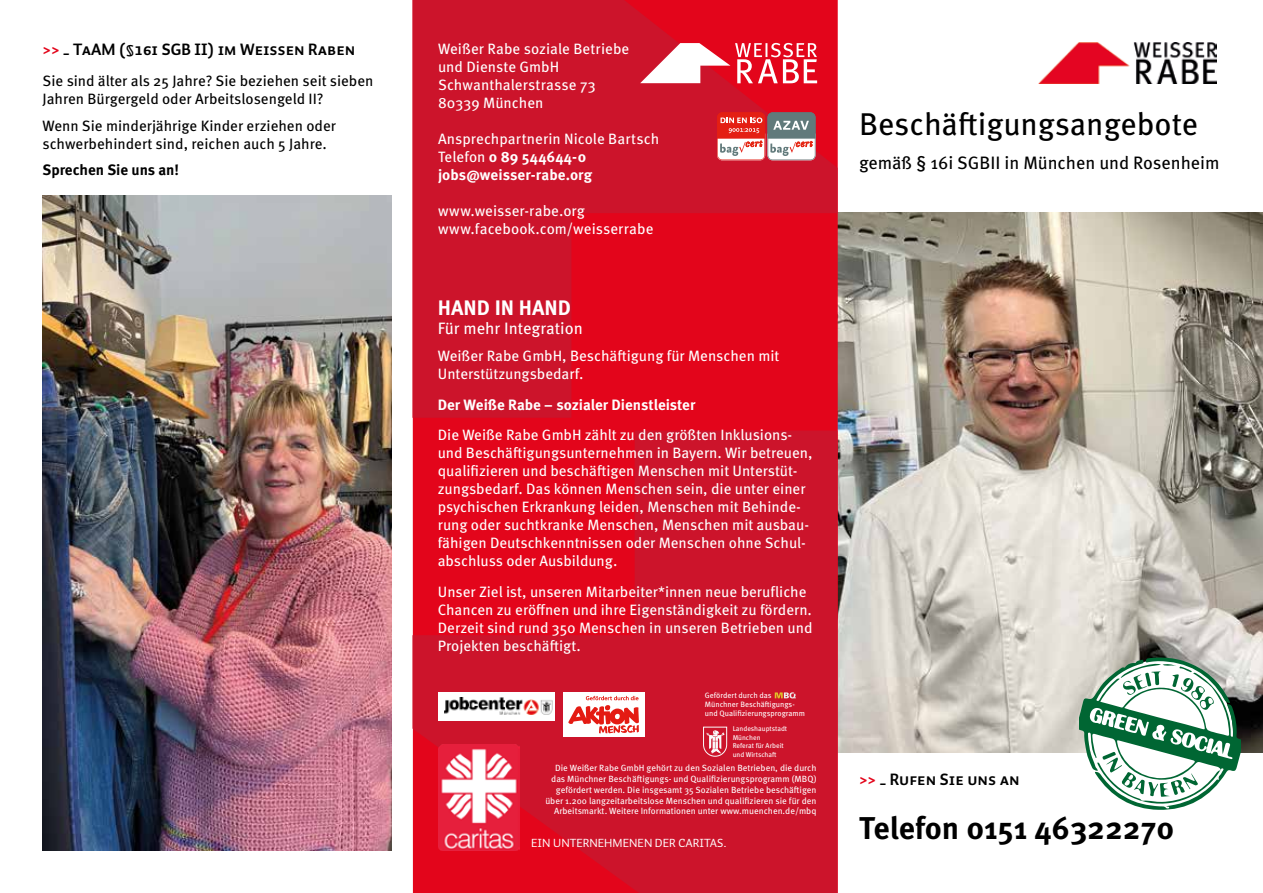
<style>
.page{position:relative;width:1263px;height:893px;background:#fff}
.page>*{position:absolute;margin:0;border:0;box-sizing:border-box;transform-origin:0 0}
.t1{font:31.5px "Meta Pro";color:#000}
.t2{font:700 31.5px "Meta Pro";color:#000}
.t3{font:700 21px "Meta Pro";color:#fff}
.t4{font:18px "Meta Pro";color:#000}
.t5{font:16.5px "Auto Pro Bold Small Caps";color:#000}
.t6{font:16.5px "Meta Pro";color:#fff}
.t7{font:15px/18px "Meta Pro";color:#fff}
.t8{font:15px/18px "Meta Pro";color:#000}
.t9{font:700 15px "Meta Pro";color:#fff}
.t10{font:700 15px "Meta Pro";color:#000}
.t11{font:12px "Auto Pro Regular Small Caps";color:#fff}
.t12{font:9px/10.8px "Meta Pro";color:#fff;text-align:right}
.t13{font:7.8px/9.3px "Meta Pro";color:#fff}
.t14{font:7.05px/8.4px "Meta Pro";color:#fff}
.s1{color:#e3051b}
.s2{font-weight:700}
</style>
<div class="page">
<img style="left:838px;top:213px;width:425px;height:540px">
<svg style="left:412px;top:0;width:425px;height:418px;fill:#cc142b"></svg>
<svg style="left:412px;top:431px;width:425px;height:462px;fill:#cc142b"></svg>
<img style="left:1039px;top:43px;width:177px;height:40px">
<svg style="left:717px;top:112px;width:98px;height:48px"></svg>
<img style="left:439px;top:744px;width:81px;height:107px">
<div style="left:438px;top:692px;width:116px;height:28px;background:#fff"></div>
<img style="left:445px;top:697px;width:108px;height:18px">
<svg style="left:775px;top:692px;width:21px;height:6px"></svg>
<div style="left:563px;top:692px;width:81px;height:44px;background:#fff"></div>
<svg style="left:568px;top:696px;width:71px;height:38px"></svg>
<img style="left:43px;top:196px;width:348px;height:654px">
<svg style="left:1079px;top:657px;width:161px;height:153px"></svg>
<svg style="left:703px;top:727px;width:24px;height:30px"></svg>
<svg style="left:640px;top:43px;width:177px;height:40px"></svg>
<p class="t5" style="left:43px;top:38px;width:314px"><span class="s1">&gt;&gt;</span> _ TaAM (§16i SGB II) im Weißen Raben</p>
<p class="t8" style="left:43px;top:71px;width:332px">Sie sind älter als 25 Jahre? Sie beziehen seit sieben<br>Jahren Bürgergeld oder Arbeitslosengeld II?</p>
<p class="t8" style="left:43px;top:115px;width:295px">Wenn Sie minderjährige Kinder erziehen oder schwerbehindert sind, reichen auch 5 Jahre.</p>
<p class="t10" style="left:43px;top:158px;width:138px">Sprechen Sie uns an!</p>
<p class="t7" style="left:438px;top:39px;width:193px">Weißer Rabe soziale Betriebe und Dienste GmbH<br>Schwanthalerstrasse 73<br>80339 München</p>
<p class="t7" style="left:438px;top:129px;width:223px">Ansprechpartnerin Nicole Bartsch<br>Telefon <span class="s2">0 89 544644-0 jobs@weisser-rabe.org</span></p>
<p class="t7" style="left:438px;top:201px;width:217px">www.weisser-rabe.org www.facebook.com/weisserrabe</p>
<h2 class="t3" style="left:438px;top:291px;width:135px">HAND IN HAND</h2>
<p class="t6" style="left:438px;top:316px;width:147px">Für mehr Integration</p>
<p class="t7" style="left:438px;top:346px;width:343px">Weißer Rabe GmbH, Beschäftigung für Menschen mit<br>Unterstützungsbedarf.</p>
<p class="t9" style="left:438px;top:393px;width:259px">Der Weiße Rabe – sozialer Dienstleister</p>
<p class="t7" style="left:438px;top:425px;width:376px">Die Weiße Rabe GmbH zählt zu den größten Inklusions&shy;und Beschäftigungsunternehmen in Bayern. Wir betreuen, qualifizieren und beschäftigen Menschen mit Unterstüt&shy;zungsbedarf. Das können Menschen sein, die unter einer psychischen Erkrankung leiden, Menschen mit Behinde&shy;rung oder suchtkranke Menschen, Menschen mit ausbau&shy;fähigen Deutschkenntnissen oder Menschen ohne Schul&shy;abschluss oder Ausbildung.</p>
<p class="t7" style="left:438px;top:582px;width:376px">Unser Ziel ist, unseren Mitarbeiter*innen neue berufliche Chancen zu eröffnen und ihre Eigenständigkeit zu fördern.<br>Derzeit sind rund 350 Menschen in unseren Betrieben und Projekten beschäftigt.</p>
<p class="t13" style="left:705px;top:690px;width:102px">Gefördert durch das<br>Münchner Beschäftigungs&shy;und Qualifizierungsprogramm</p>
<p class="t14" style="left:733px;top:724px;width:56px">Landeshauptstadt<br>München<br>Referat für Arbeit und Wirtschaft</p>
<p class="t12" style="left:545px;top:762px;width:273px">Die Weißer Rabe GmbH gehört zu den Sozialen Betrieben, die durch das Münchner Beschäftigungs- und Qualifizierungsprogramm (MBQ) gefördert werden. Die insgesamt 35 Sozialen Betriebe beschäftigen über 1.200 langzeitarbeitslose Menschen und qualifizieren sie für den Arbeitsmarkt. Weitere Informationen unter www.muenchen.de/mbq</p>
<p class="t11" style="left:531px;top:834px;width:197px">EIN UNTERNEHMENEN DER CARITAS.</p>
<h1 class="t1" style="left:859px;top:100px;width:341px">Beschäftigungsangebote</h1>
<p class="t4" style="left:859px;top:149px;width:362px">gemäß § 16i SGBII in München und Rosenheim</p>
<p class="t5" style="left:859px;top:767px;width:162px"><span class="s1">&gt;&gt;</span> _ Rufen Sie uns an</p>
<h1 class="t2" style="left:859px;top:804px;width:317px">Telefon 0151 46322270</h1>
</div>
